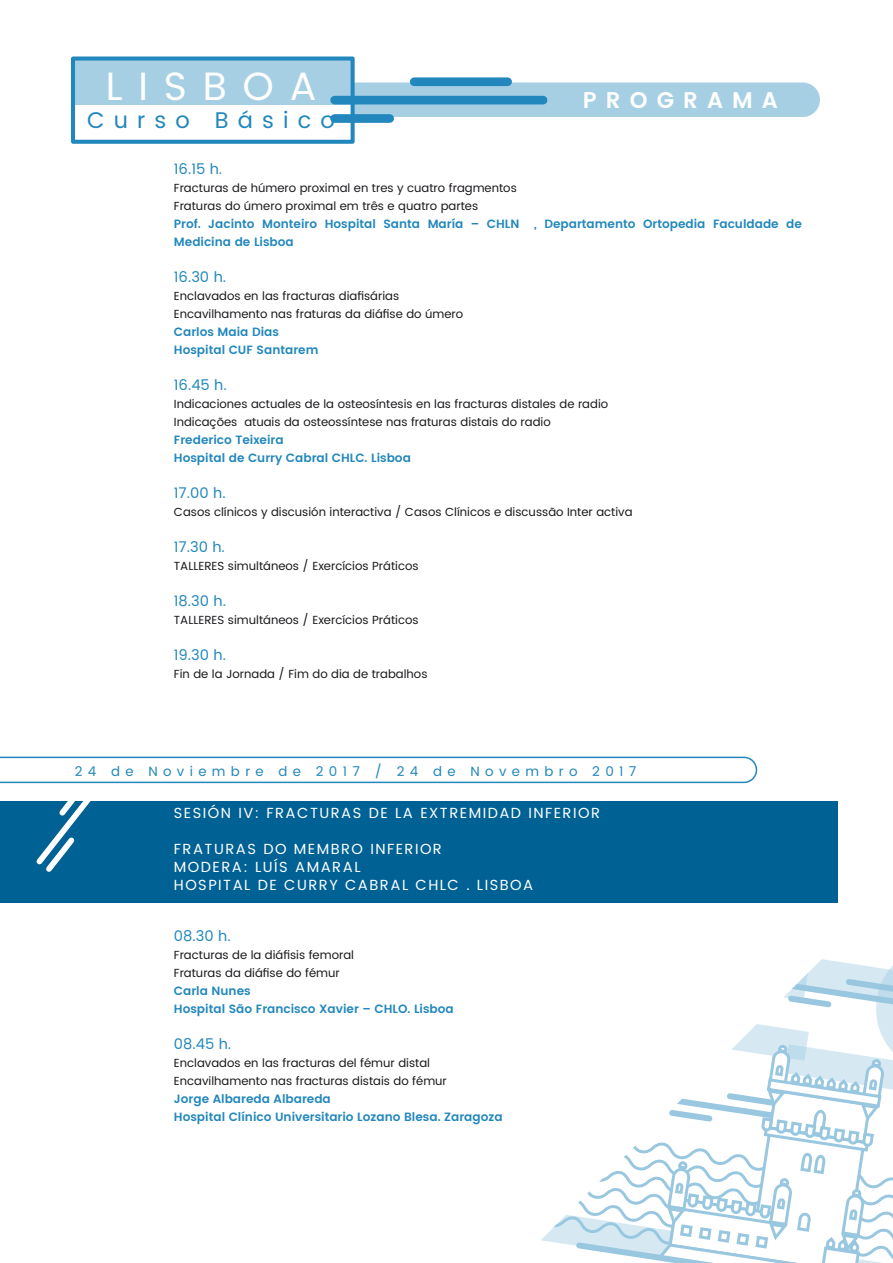
<style>
.page{position:relative;width:893px;height:1263px;background:#fff}
.page>*{position:absolute;margin:0;border:0;box-sizing:border-box;transform-origin:0 0}
.t1{font:39.45px "Poppins";letter-spacing:.4em;color:#fff}
.t2{font:22.65px "Poppins";letter-spacing:.4em;color:#2187bc}
.t3{font:600 22.65px "Poppins";letter-spacing:.4em;color:#fff}
.t4{font:14.7px/18px "Poppins";letter-spacing:.1em;color:#fff}
.t5{font:14.7px "Poppins";color:#2187bc}
.t6{font:13.35px "Poppins";letter-spacing:.4em;color:#2187bc}
.t7{font:600 12px/18px "Poppins";color:#2187bc}
.t8{font:11.7px/18px "Poppins";color:#1a171b}
</style>
<div class="page">
<div style="left:0;top:801px;width:837px;height:102px;background:#006194"></div>
<svg style="left:36px;top:801px;width:55px;height:71px"></svg>
<svg style="left:0;top:756px;width:758px;height:28px"></svg>
<svg style="left:541px;top:959px;width:352px;height:304px"></svg>
<div style="left:414px;top:77px;width:94px;height:9px;background:#2187bc"></div>
<div style="left:335px;top:114px;width:55px;height:9px;background:#2187bc"></div>
<svg style="left:355px;top:82px;width:465px;height:35px"></svg>
<div style="left:73px;top:59px;width:280px;height:46px;background:#a7cfe4"></div>
<div style="left:71px;top:56px;width:284px;height:88px;border:4px solid #2187bc"></div>
<h1 class="t1" style="left:106px;top:58px;width:212px">LISBOA</h1>
<h2 class="t2" style="left:87px;top:104px;width:249px">Curso Básico</h2>
<h2 class="t3" style="left:583px;top:83px;width:196px">PROGRAMA</h2>
<p class="t5" style="left:174px;top:158px;width:50px">16.15 h.</p>
<p class="t8" style="left:174px;top:179px;width:344px">Fracturas de húmero proximal en tres y cuatro fragmentos<br>Fraturas do úmero proximal em três e quatro partes</p>
<p class="t7" style="left:174px;top:215px;width:630px">Prof. Jacinto Monteiro Hospital Santa María – CHLN , Departamento Ortopedia Faculdade de<br>Medicina de Lisboa</p>
<p class="t5" style="left:174px;top:266px;width:54px">16.30 h.</p>
<p class="t8" style="left:174px;top:287px;width:291px">Enclavados en las fracturas diafisárias<br>Encavilhamento nas fraturas da diáfise do úmero</p>
<p class="t7" style="left:174px;top:323px;width:146px">Carlos Maia Dias<br>Hospital CUF Santarem</p>
<p class="t5" style="left:174px;top:374px;width:54px">16.45 h.</p>
<p class="t8" style="left:174px;top:395px;width:436px">Indicaciones actuales de la osteosíntesis en las fracturas distales de radio<br>Indicações atuais da osteossíntese nas fraturas distais do radio</p>
<p class="t7" style="left:174px;top:431px;width:239px">Frederico Teixeira<br>Hospital de Curry Cabral CHLC. Lisboa</p>
<p class="t5" style="left:174px;top:482px;width:53px">17.00 h.</p>
<p class="t8" style="left:174px;top:503px;width:460px">Casos clínicos y discusión interactiva / Casos Clínicos e discussão Inter activa</p>
<p class="t5" style="left:174px;top:536px;width:53px">17.30 h.</p>
<p class="t8" style="left:174px;top:557px;width:246px">TALLERES simultáneos / Exercícios Práticos</p>
<p class="t5" style="left:174px;top:590px;width:54px">18.30 h.</p>
<p class="t8" style="left:174px;top:611px;width:246px">TALLERES simultáneos / Exercícios Práticos</p>
<p class="t5" style="left:174px;top:644px;width:54px">19.30 h.</p>
<p class="t8" style="left:174px;top:665px;width:255px">Fin de la Jornada / Fim do dia de trabalhos</p>
<p class="t6" style="left:75px;top:761px;width:563px">24 de Noviembre de 2017 / 24 de Novembro 2017</p>
<p class="t4" style="left:174px;top:805px;width:428px">SESIÓN IV: FRACTURAS DE LA EXTREMIDAD INFERIOR</p>
<p class="t4" style="left:174px;top:841px;width:361px">FRATURAS DO MEMBRO INFERIOR<br>MODERA: LUÍS AMARAL<br>HOSPITAL DE CURRY CABRAL CHLC . LISBOA</p>
<p class="t5" style="left:174px;top:925px;width:58px">08.30 h.</p>
<p class="t8" style="left:174px;top:946px;width:182px">Fracturas de la diáfisis femoral<br>Fraturas da diáfise do fémur</p>
<p class="t7" style="left:174px;top:982px;width:281px">Carla Nunes<br>Hospital São Francisco Xavier – CHLO. Lisboa</p>
<p class="t5" style="left:174px;top:1033px;width:59px">08.45 h.</p>
<p class="t8" style="left:174px;top:1054px;width:275px">Enclavados en las fracturas del fémur distal<br>Encavilhamento nas fracturas distais do fémur</p>
<p class="t7" style="left:174px;top:1090px;width:330px">Jorge Albareda Albareda<br>Hospital Clínico Universitario Lozano Blesa. Zaragoza</p>
</div>
